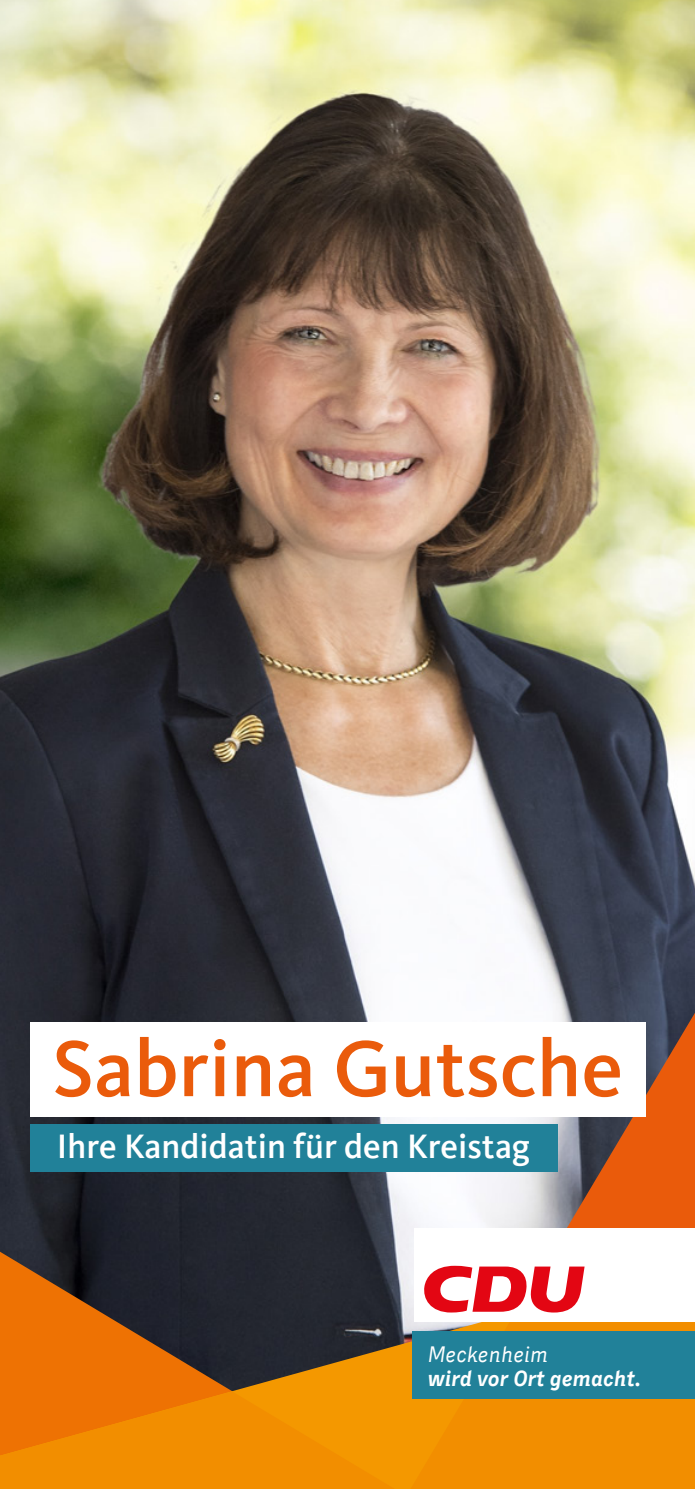
<style>
.page{position:relative;width:695px;height:1489px;background:#fff}
.page>*{position:absolute;margin:0;border:0;box-sizing:border-box;transform-origin:0 0}
.t1{font:82.25px "CDU Kievit Tab";color:#ea5b0b}
.t2{font:34.75px "CDU Kievit Tab";color:#fff}
.t3{font:italic 700 22.25px "CDU Skopex";color:#fff}
.t4{font:italic 22.25px "CDU Skopex";color:#fff}
</style>
<div class="page">
<img style="left:0;top:0;width:694px;height:1243px">
<svg style="left:0;top:1243px;width:407px;height:17px;background:#292b33"></svg>
<svg style="left:0;top:1260px;width:406px;height:131px;background:#71471f"></svg>
<svg style="left:407px;top:1000px;width:287px;height:260px"></svg>
<svg style="left:406px;top:1260px;width:288px;height:228px;background:#ed920d"></svg>
<svg style="left:0;top:1391px;width:407px;height:97px;background:#f18b00"></svg>
<div style="left:30px;top:1021px;width:615px;height:95px;background:#fff"></div>
<div style="left:30px;top:1124px;width:527px;height:47px;background:#218199"></div>
<div style="left:414px;top:1228px;width:280px;height:93px;background:#fff"></div>
<svg style="left:424px;top:1265px;width:160px;height:47px"></svg>
<div style="left:412px;top:1330px;width:282px;height:67px;background:#218199"></div>
<h1 class="t1" style="left:52px;top:1021px;width:572px">Sabrina Gutsche</h1>
<p class="t2" style="left:57px;top:1126px;width:474px">Ihre Kandidatin für den Kreistag</p>
<p class="t4" style="left:428px;top:1340px;width:122px">Meckenheim</p>
<p class="t3" style="left:428px;top:1364px;width:215px">wird vor Ort gemacht.</p>
</div>
